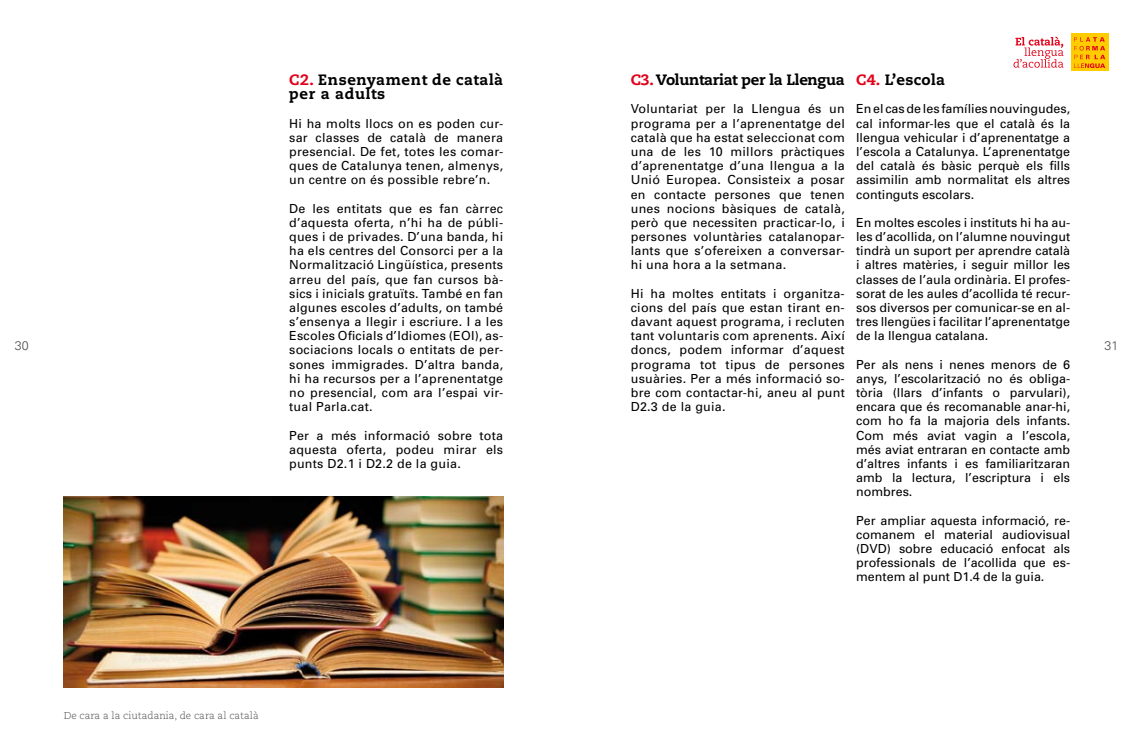
<style>
.page{position:relative;width:1134px;height:755px;background:#fff}
.page>*{position:absolute;margin:0;border:0;box-sizing:border-box;transform-origin:0 0}
.t1{font:800 15px/14.1px "Caecilia";letter-spacing:.04em;color:#000}
.t2{font:800 15px "Caecilia";letter-spacing:-.02em;color:#000}
.t3{font:800 15px "Caecilia";letter-spacing:.02em;color:#000}
.t4{font:12.5px/14.1px "Univers";letter-spacing:.02em;color:#000;text-align:justify}
.t5{font:300 12.5px "Univers";color:#4b4b4d}
.t6{font:300 10px "Caecilia";color:#4b4b4d}
.s1{color:#e2001a}
</style>
<div class="page">
<svg style="left:1013px;top:36px;width:50px;height:32px"></svg>
<div style="left:1071px;top:33px;width:38px;height:38px;background:#fc0"></div>
<svg style="left:1074px;top:37px;width:31px;height:31px"></svg>
<img style="left:64px;top:496px;width:439px;height:191px">
<p class="t1" style="left:289px;top:73px;width:216px"><span class="s1">C2.</span> Ensenyament de català per a adults</p>
<p class="t4" style="left:289px;top:116px;width:216px">Hi ha molts llocs on es poden cur&shy;sar classes de català de manera presencial. De fet, totes les comar&shy;ques de Catalunya tenen, almenys, un centre on és possible rebre’n.</p>
<p class="t4" style="left:289px;top:201px;width:216px">De les entitats que es fan càrrec d’aquesta oferta, n’hi ha de públi&shy;ques i de privades. D’una banda, hi ha els centres del Consorci per a la Normalització Lingüística, presents arreu del país, que fan cursos bà&shy;sics i inicials gratuïts. També en fan algunes escoles d’adults, on també s’ensenya a llegir i escriure. I a les Escoles Oficials d’Idiomes (EOI), as&shy;sociacions locals o entitats de per&shy;sones immigrades. D’altra banda, hi ha recursos per a l’aprenentatge no presencial, com ara l’espai vir&shy;tual Parla.cat.</p>
<p class="t4" style="left:289px;top:428px;width:216px">Per a més informació sobre tota aquesta oferta, podeu mirar els punts D2.1 i D2.2 de la guia.</p>
<p class="t2" style="left:631px;top:70px;width:216px"><span class="s1">C3.</span> Voluntariat per la Llengua</p>
<p class="t4" style="left:631px;top:102px;width:216px">Voluntariat per la Llengua és un programa per a l’aprenentatge del català que ha estat seleccionat com una de les 10 millors pràctiques d’aprenentatge d’una llengua a la Unió Europea. Consisteix a posar en contacte persones que tenen unes nocions bàsiques de català, però que necessiten practicar-lo, i persones voluntàries catalanopar&shy;lants que s’ofereixen a conversar&shy;hi una hora a la setmana.</p>
<p class="t4" style="left:631px;top:286px;width:216px">Hi ha moltes entitats i organitza&shy;cions del país que estan tirant en&shy;davant aquest programa, i recluten tant voluntaris com aprenents. Així doncs, podem informar d’aquest programa tot tipus de persones usuàries. Per a més informació so&shy;bre com contactar-hi, aneu al punt D2.3 de la guia.</p>
<p class="t3" style="left:856px;top:70px;width:90px"><span class="s1">C4.</span> L’escola</p>
<p class="t4" style="left:856px;top:102px;width:216px">En el cas de les famílies nouvingudes, cal informar-les que el català és la llengua vehicular i d’aprenentatge a l’escola a Catalunya. L’aprenentatge del català és bàsic perquè els fills assimilin amb normalitat els altres continguts escolars.</p>
<p class="t4" style="left:856px;top:215px;width:216px">En moltes escoles i instituts hi ha au&shy;les d’acollida, on l’alumne nouvingut tindrà un suport per aprendre català i altres matèries, i seguir millor les classes de l’aula ordinària. El profes&shy;sorat de les aules d’acollida té recur&shy;sos diversos per comunicar-se en al&shy;tres llengües i facilitar l’aprenentatge de la llengua catalana.</p>
<p class="t4" style="left:856px;top:357px;width:216px">Per als nens i nenes menors de 6 anys, l’escolarització no és obliga&shy;tòria (llars d’infants o parvulari), encara que és recomanable anar-hi, com ho fa la majoria dels infants.<br>Com més aviat vagin a l’escola, més aviat entraran en contacte amb d’altres infants i es familiaritzaran amb la lectura, l’escriptura i els nombres.</p>
<p class="t4" style="left:856px;top:513px;width:216px">Per ampliar aquesta informació, re&shy;comanem el material audiovisual (DVD) sobre educació enfocat als professionals de l’acollida que es&shy;mentem al punt D1.4 de la guia.</p>
<p class="t5" style="left:15px;top:338px;width:15px">30</p>
<p class="t5" style="left:1104px;top:338px;width:15px">31</p>
<p class="t6" style="left:64px;top:709px;width:196px">De cara a la ciutadania, de cara al català</p>
</div>
